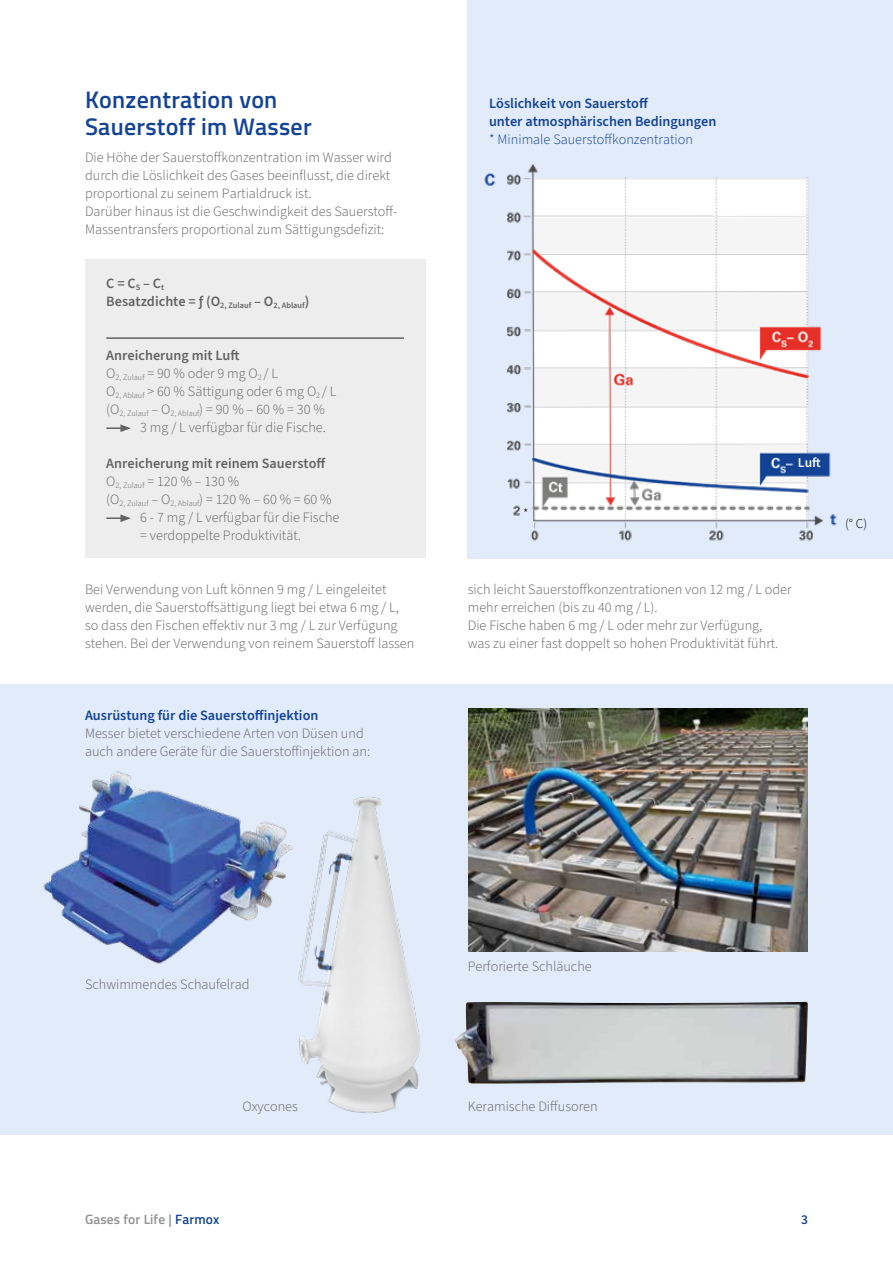
<style>
.page{position:relative;width:893px;height:1263px;background:#fff}
.page>*{position:absolute;margin:0;border:0;box-sizing:border-box;transform-origin:0 0}
.t1{font:600 24px/27px "Titillium Web";letter-spacing:.01em;color:#134395}
.t2{font:300 14.25px/18px "Source Sans 3";color:#646363}
.t3{font:600 14.25px/18px "Source Sans 3";color:#646363}
.t4{font:600 14.25px/18px "Source Sans 3";color:#134395}
.t5{font:300 14.25px "Source Sans 3";color:#134395}
.t6{font:600 13.5px "Titillium Web";letter-spacing:.01em;color:#929292}
.t7{font:300 13.5px "Source Sans 3";color:#000}
.t8{font:600 13.5px "Source Sans 3";color:#fff}
.t9{font:600 13.5px "Source Sans 3";color:#134395}
.s1{color:#134395}
</style>
<div class="page">
<div style="left:0;top:684px;width:893px;height:450px;background:#e1ebf9"></div>
<div style="left:85px;top:259px;width:340px;height:299px;background:#ededed"></div>
<div style="left:468px;top:0;width:425px;height:558px;background:#e1ebf9"></div>
<svg style="left:106px;top:424px;width:25px;height:8px"></svg>
<svg style="left:106px;top:514px;width:25px;height:8px"></svg>
<hr style="left:106px;top:337px;width:298px;height:2px;background:#646363">
<img style="left:468px;top:709px;width:340px;height:242px">
<img style="left:298px;top:797px;width:122px;height:316px">
<img style="left:43px;top:771px;width:259px;height:200px">
<img style="left:455px;top:1002px;width:353px;height:82px">
<img style="left:468px;top:164px;width:384px;height:395px">
<h1 class="t1" style="left:85px;top:85px;width:228px">Konzentration von<br>Sauerstoff im Wasser</h1>
<p class="t2" style="left:85px;top:148px;width:314px">Die Höhe der Sauerstoffkonzentration im Wasser wird durch die Löslichkeit des Gases beeinflusst, die direkt proportional zu seinem Partialdruck ist.<br>Darüber hinaus ist die Geschwindigkeit des Sauerstoff-Massentransfers proportional zum Sättigungsdefizit:</p>
<p class="t3" style="left:106px;top:274px;width:205px">C = C<sub>S</sub> – C<sub>t<br></sub>Besatzdichte = ƒ (O<sub>2,</sub> <sub>Zulauf</sub> – O<sub>2,</sub> <sub>Ablauf</sub>)</p>
<p class="t3" style="left:106px;top:346px;width:135px">Anreicherung mit Luft</p>
<p class="t2" style="left:106px;top:364px;width:173px">O<sub>2,</sub> <sub>Zulauf</sub> = 90 % oder 9 mg O<sub>2</sub> / L</p>
<p class="t2" style="left:106px;top:382px;width:232px">O<sub>2,</sub> <sub>Ablauf</sub> &gt; 60 % Sättigung oder 6 mg O<sub>2</sub> / L</p>
<p class="t2" style="left:106px;top:400px;width:220px">(O<sub>2,</sub> <sub>Zulauf</sub> – O<sub>2,</sub> <sub>Ablauf</sub>) = 90 % – 60 % = 30 %</p>
<p class="t2" style="left:140px;top:418px;width:187px">3 mg / L verfügbar für die Fische.</p>
<p class="t3" style="left:106px;top:454px;width:221px">Anreicherung mit reinem Sauerstoff</p>
<p class="t2" style="left:106px;top:472px;width:134px">O<sub>2,</sub> <sub>Zulauf</sub> = 120 % – 130 %</p>
<p class="t2" style="left:106px;top:490px;width:227px">(O<sub>2,</sub> <sub>Zulauf</sub> – O<sub>2,</sub> <sub>Ablauf</sub>) = 120 % – 60 % = 60 %</p>
<p class="t2" style="left:140px;top:508px;width:201px">6 - 7 mg / L verfügbar für die Fische</p>
<p class="t2" style="left:140px;top:526px;width:162px">= verdoppelte Produktivität.</p>
<p class="t4" style="left:489px;top:94px;width:229px">Löslichkeit von Sauerstoff<br>unter atmosphärischen Bedingungen</p>
<p class="t5" style="left:489px;top:131px;width:205px">* Minimale Sauerstoffkonzentration</p>
<p class="t7" style="left:523px;top:505px;width:7px">*</p>
<p class="t8" style="left:798px;top:454px;width:24px">Luft</p>
<p class="t2" style="left:85px;top:580px;width:331px">Bei Verwendung von Luft können 9 mg / L eingeleitet werden, die Sauerstoffsättigung liegt bei etwa 6 mg / L, so dass den Fischen effektiv nur 3 mg / L zur Verfügung stehen. Bei der Verwendung von reinem Sauerstoff lassen</p>
<p class="t2" style="left:468px;top:580px;width:325px">sich leicht Sauerstoffkonzentrationen von 12 mg / L oder mehr erreichen (bis zu 40 mg / L).<br>Die Fische haben 6 mg / L oder mehr zur Verfügung,<br>was zu einer fast doppelt so hohen Produktivität führt.</p>
<p class="t4" style="left:85px;top:706px;width:235px">Ausrüstung für die Sauerstoffinjektion</p>
<p class="t2" style="left:85px;top:724px;width:287px">Messer bietet verschiedene Arten von Düsen und auch andere Geräte für die Sauerstoffinjektion an:</p>
<p class="t7" style="left:845px;top:516px;width:24px">(° C)</p>
<p class="t2" style="left:85px;top:975px;width:166px">Schwimmendes Schaufelrad</p>
<p class="t2" style="left:242px;top:1097px;width:57px">Oxycones</p>
<p class="t2" style="left:468px;top:958px;width:126px">Perforierte Schläuche</p>
<p class="t2" style="left:468px;top:1097px;width:131px">Keramische Diffusoren</p>
<p class="t6" style="left:85px;top:1209px;width:136px">Gases for Life | <span class="s1">Farmox</span></p>
<p class="t9" style="left:801px;top:1211px;width:8px">3</p>
</div>
